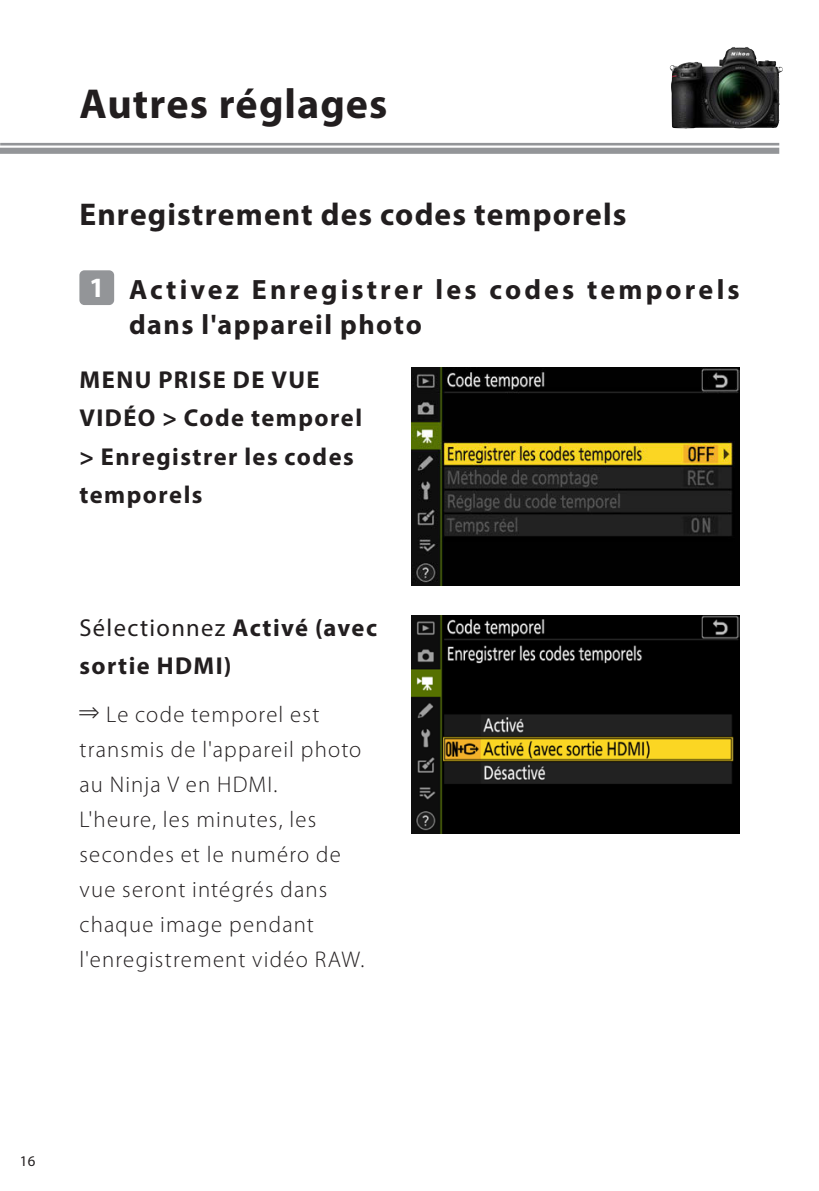
<style>
.page{position:relative;width:819px;height:1191px;background:#fff}
.page>*{position:absolute;margin:0;border:0;box-sizing:border-box;transform-origin:0 0}
.t1{font:700 42px "Myriad Pro";letter-spacing:.025em;color:#221e1f}
.t2{font:700 31.5px "Myriad Pro";letter-spacing:.035em;color:#221e1f}
.t3{font:700 28px/35px "Myriad Pro";letter-spacing:.11em;color:#221e1f}
.t4{font:700 24.5px/38.5px "Myriad Pro";letter-spacing:.06em;color:#221e1f}
.t5{font:300 22.75px/35px "Myriad Pro";letter-spacing:.05em;color:#221e1f}
.t6{font:15.05px "Myriad Pro";color:#221e1f}
.s1{color:#fff}
.s2{font-weight:400}
.s3{font-family:"Apple SD Gothic Neo";font-weight:500}
</style>
<div class="page">
<hr style="left:0;top:143px;width:779px;height:2px;background:#939598">
<div style="left:0;top:148px;width:779px;height:6px;background:#939598"></div>
<img style="left:669px;top:47px;width:77px;height:81px">
<div style="left:79px;top:270px;width:35px;height:35px;background:#939598;border-radius:5px"></div>
<img style="left:412px;top:367px;width:327px;height:218px">
<img style="left:412px;top:615px;width:327px;height:218px">
<h1 class="t1" style="left:79px;top:77px;width:309px">Autres réglages</h1>
<h2 class="t2" style="left:79px;top:194px;width:548px">Enregistrement des codes temporels</h2>
<p class="t3" style="left:129px;top:271px;width:612px;text-indent:-40px"><span class="s1">1</span> Activez Enregistrer les codes temporels dans l'appareil photo</p>
<p class="t4" style="left:79px;top:359px;width:284px">MENU PRISE DE VUE<br>VIDÉO &gt; Code temporel &gt; Enregistrer les codes temporels</p>
<p class="t4" style="left:79px;top:607px;width:299px"><span class="s2">Sélectionnez</span> Activé (avec sortie HDMI)</p>
<p class="t5" style="left:79px;top:696px;width:286px"><span class="s3">⇒</span> Le code temporel est transmis de l'appareil photo au Ninja V en HDMI.<br>L'heure, les minutes, les secondes et le numéro de vue seront intégrés dans chaque image pendant l'enregistrement vidéo RAW.</p>
<p class="t6" style="left:20px;top:1151px;width:17px">16</p>
</div>
